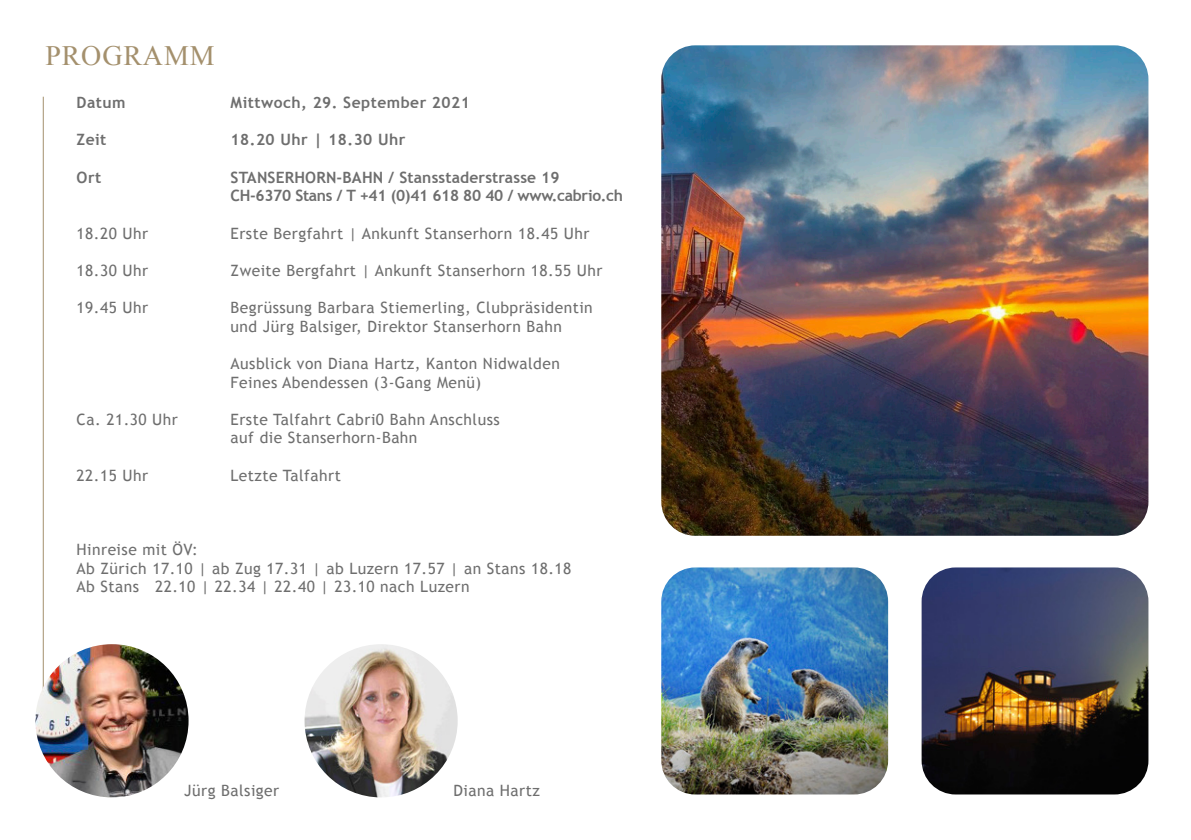
<style>
.page{position:relative;width:1191px;height:840px;background:#fff}
.page>*{position:absolute;margin:0;border:0;box-sizing:border-box;transform-origin:0 0}
.t1{font:28px "Times New Roman";letter-spacing:.03em;color:#a4906d}
.t2{font:15.6px "Trebuchet MS";letter-spacing:.03em;color:#6e6e6e}
.t3{font:700 15.6px "Trebuchet MS";letter-spacing:.01em;color:#6e6e6e}
.t4{font:700 15.6px "Trebuchet MS";letter-spacing:-.02em;color:#6e6e6e}
.t5{font:700 15.6px "Trebuchet MS";letter-spacing:.03em;color:#6e6e6e}
</style>
<div class="page">
<hr style="left:43px;top:97px;width:1px;height:620px;background:#a4906d">
<img style="left:661px;top:45px;width:487px;height:490px">
<img style="left:35px;top:643px;width:154px;height:154px;border-radius:77px">
<img style="left:661px;top:567px;width:227px;height:227px">
<img style="left:921px;top:567px;width:227px;height:227px">
<img style="left:304px;top:643px;width:154px;height:154px;border-radius:77px">
<p class="t1" style="left:45px;top:37px;width:171px">PROGRAMM</p>
<p class="t3" style="left:77px;top:93px;width:51px">Datum</p>
<p class="t5" style="left:231px;top:93px;width:241px">Mittwoch, 29. September 2021</p>
<p class="t3" style="left:77px;top:130px;width:31px">Zeit</p>
<p class="t5" style="left:231px;top:130px;width:176px">18.20 Uhr | 18.30 Uhr</p>
<p class="t3" style="left:77px;top:167px;width:26px">Ort</p>
<p class="t3" style="left:231px;top:167px;width:330px">STANSERHORN-BAHN / Stansstaderstrasse 19</p>
<p class="t4" style="left:231px;top:186px;width:394px">CH-6370 Stans / T +41 (0)41 618 80 40 / www.cabrio.ch</p>
<p class="t2" style="left:77px;top:224px;width:73px">18.20 Uhr</p>
<p class="t2" style="left:231px;top:224px;width:360px">Erste Bergfahrt | Ankunft Stanserhorn 18.45 Uhr</p>
<p class="t2" style="left:77px;top:261px;width:73px">18.30 Uhr</p>
<p class="t2" style="left:231px;top:261px;width:373px">Zweite Bergfahrt | Ankunft Stanserhorn 18.55 Uhr</p>
<p class="t2" style="left:77px;top:298px;width:73px">19.45 Uhr</p>
<p class="t2" style="left:231px;top:298px;width:364px">Begrüssung Barbara Stiemerling, Clubpräsidentin</p>
<p class="t2" style="left:231px;top:317px;width:333px">und Jürg Balsiger, Direktor Stanserhorn Bahn</p>
<p class="t2" style="left:231px;top:354px;width:331px">Ausblick von Diana Hartz, Kanton Nidwalden</p>
<p class="t2" style="left:231px;top:372px;width:252px">Feines Abendessen (3-Gang Menü)</p>
<p class="t2" style="left:77px;top:410px;width:103px">Ca. 21.30 Uhr</p>
<p class="t2" style="left:231px;top:410px;width:271px">Erste Talfahrt Cabri0 Bahn Anschluss</p>
<p class="t2" style="left:231px;top:428px;width:188px">auf die Stanserhorn-Bahn</p>
<p class="t2" style="left:77px;top:465px;width:73px">22.15 Uhr</p>
<p class="t2" style="left:231px;top:465px;width:112px">Letzte Talfahrt</p>
<p class="t2" style="left:77px;top:540px;width:123px">Hinreise mit ÖV:</p>
<p class="t2" style="left:77px;top:558px;width:496px">Ab Zürich 17.10 | ab Zug 17.31 | ab Luzern 17.57 | an Stans 18.18</p>
<p class="t2" style="left:77px;top:577px;width:394px">Ab Stans 22.10 | 22.34 | 22.40 | 23.10 nach Luzern</p>
<p class="t2" style="left:184px;top:780px;width:96px">Jürg Balsiger</p>
<p class="t2" style="left:453px;top:780px;width:88px">Diana Hartz</p>
</div>
